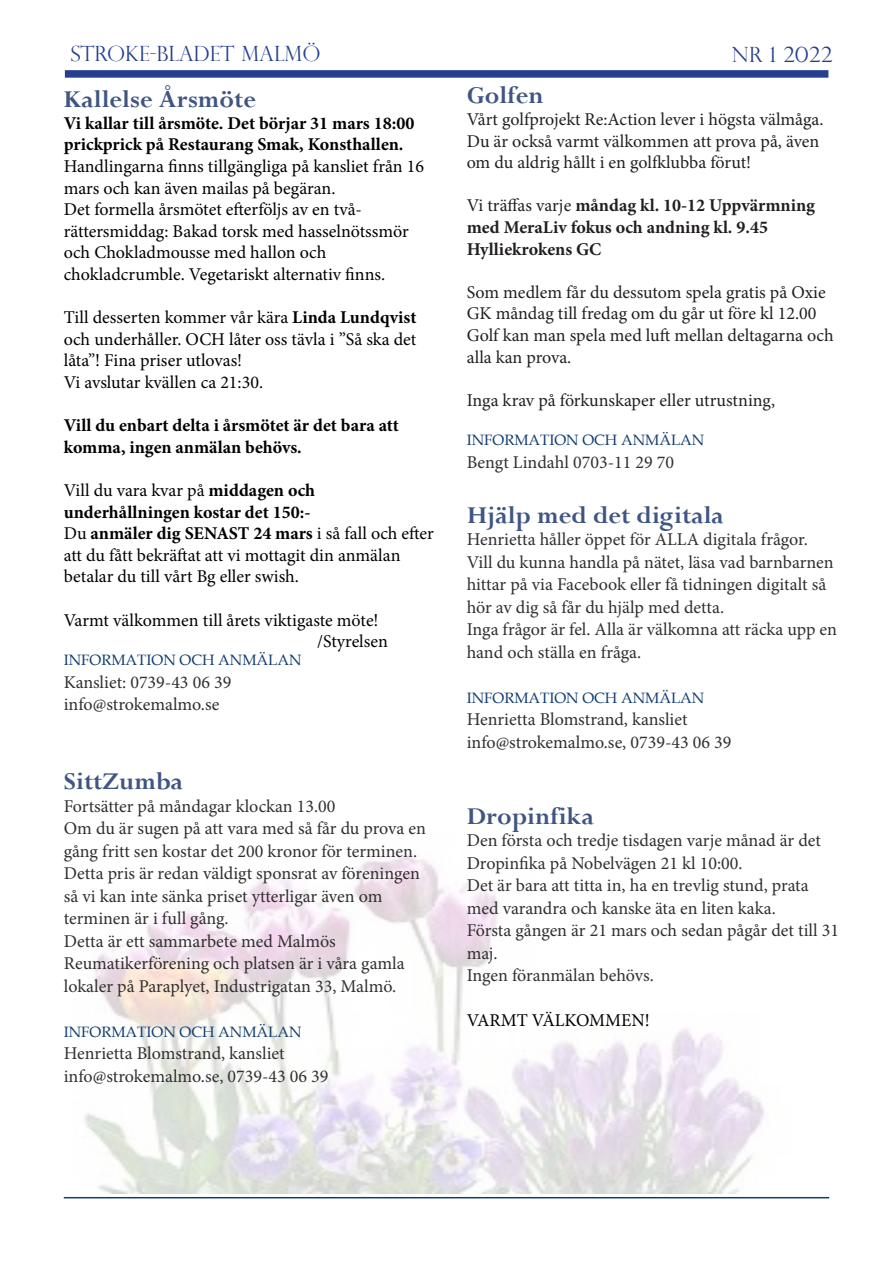
<style>
.page{position:relative;width:893px;height:1263px;background:#fff}
.page>*{position:absolute;margin:0;border:0;box-sizing:border-box;transform-origin:0 0}
.Brödtext{font:700 27px "Perpetua";color:#3f5582}
.t1{font:300 21px "Perpetua Titling";color:#253f8e}
.Brödtext-2{font:18px/22.5px "Minion Pro";color:#312f30}
.Brödtext-3{font:18px/21.6px "Minion Pro";color:#000}
.Brödtext-4{font:18px/21.6px "Minion Pro";color:#231f20}
.Brödtext-5{font:700 18px/21.6px "Minion Pro";color:#000}
.Brödtext-6{font:700 18px/21.6px "Minion Pro";color:#231f20}
.Brödtext-7{font:15px "Book Antiqua";color:#103c6f}
.s1{font-weight:700}
.s2{font-weight:400}
</style>
<div class="page">
<div style="left:65px;top:70px;width:763px;height:8px;background:#253f8e"></div>
<img style="left:84px;top:856px;width:680px;height:338px">
<hr style="left:64px;top:1197px;width:765px;height:1px;background:#103c6f">
<p class="t1" style="left:71px;top:41px;width:251px">STROKE-BLADET MALMÖ</p>
<p class="t1" style="left:732px;top:42px;width:102px">Nr 1 2022</p>
<p class="Brödtext" style="left:64px;top:82px;width:194px">Kallelse Årsmöte</p>
<p class="Brödtext-5" style="left:64px;top:112px;width:352px">Vi kallar till årsmöte. Det börjar 31 mars 18:00 prickprick på Restaurang Smak, Konsthallen.</p>
<p class="Brödtext-3" style="left:64px;top:155px;width:362px">Handlingarna finns tillgängliga på kansliet från 16 mars och kan även mailas på begäran.</p>
<p class="Brödtext-3" style="left:64px;top:199px;width:346px">Det formella årsmötet efterföljs av en två&shy;rättersmiddag: Bakad torsk med hasselnötssmör och Chokladmousse med hallon och chokladcrumble. Vegetariskt alternativ finns.</p>
<p class="Brödtext-3" style="left:64px;top:307px;width:354px;text-align:justify">Till desserten kommer vår kära <span class="s1">Linda Lundqvist </span>och underhåller. OCH låter oss tävla i ”Så ska det låta”! Fina priser utlovas!</p>
<p class="Brödtext-3" style="left:64px;top:371px;width:201px">Vi avslutar kvällen ca 21:30.</p>
<p class="Brödtext-5" style="left:64px;top:414px;width:336px">Vill du enbart delta i årsmötet är det bara att komma, ingen anmälan behövs.</p>
<p class="Brödtext-5" style="left:64px;top:479px;width:253px"><span class="s2">Vill du vara kvar på</span> middagen och underhållningen kostar det 150:-</p>
<p class="Brödtext-3" style="left:64px;top:523px;width:372px">Du <span class="s1">anmäler dig SENAST 24 mars</span> i så fall och efter att du fått bekräftat att vi mottagit din anmälan betalar du till vårt Bg eller swish.</p>
<p class="Brödtext-3" style="left:64px;top:609px;width:316px">Varmt välkommen till årets viktigaste möte!</p>
<p class="Brödtext-3" style="left:317px;top:631px;width:72px">/Styrelsen</p>
<p class="Brödtext-7" style="left:64px;top:650px;width:239px">INFORMATION OCH ANMÄLAN</p>
<p class="Brödtext-2" style="left:64px;top:671px;width:169px">Kansliet: 0739-43 06 39</p>
<p class="Brödtext-2" style="left:64px;top:693px;width:157px">info@strokemalmo.se</p>
<p class="Brödtext" style="left:467px;top:79px;width:78px">Golfen</p>
<p class="Brödtext-4" style="left:467px;top:109px;width:358px">Vårt golfprojekt Re:Action lever i högsta välmåga.</p>
<p class="Brödtext-4" style="left:467px;top:130px;width:354px">Du är också varmt välkommen att prova på, även om du aldrig hållt i en golfklubba förut!</p>
<p class="Brödtext-6" style="left:467px;top:195px;width:350px"><span class="s2">Vi träffas varje</span> måndag kl. 10-12 Uppvärmning med MeraLiv fokus och andning kl. 9.45</p>
<p class="Brödtext-6" style="left:467px;top:238px;width:136px">Hylliekrokens GC</p>
<p class="Brödtext-4" style="left:467px;top:281px;width:360px">Som medlem får du dessutom spela gratis på Oxie<br>GK måndag till fredag om du går ut före kl 12.00</p>
<p class="Brödtext-4" style="left:467px;top:325px;width:368px">Golf kan man spela med luft mellan deltagarna och alla kan prova.</p>
<p class="Brödtext-4" style="left:467px;top:389px;width:310px">Inga krav på förkunskaper eller utrustning,</p>
<p class="Brödtext-7" style="left:467px;top:430px;width:239px">INFORMATION OCH ANMÄLAN</p>
<p class="Brödtext-2" style="left:467px;top:451px;width:209px">Bengt Lindahl 0703-11 29 70</p>
<p class="Brödtext" style="left:467px;top:498px;width:259px">Hjälp med det digitala</p>
<p class="Brödtext-2" style="left:467px;top:528px;width:343px">Henrietta håller öppet för ALLA digitala frågor.</p>
<p class="Brödtext-2" style="left:467px;top:551px;width:369px">Vill du kunna handla på nätet, läsa vad barnbarnen hittar på via Facebook eller få tidningen digitalt så hör av dig så får du hjälp med detta.</p>
<p class="Brödtext-2" style="left:467px;top:618px;width:372px">Inga frågor är fel. Alla är välkomna att räcka upp en hand och ställa en fråga.</p>
<p class="Brödtext-7" style="left:467px;top:687px;width:239px">INFORMATION OCH ANMÄLAN</p>
<p class="Brödtext-2" style="left:467px;top:708px;width:222px">Henrietta Blomstrand, kansliet</p>
<p class="Brödtext-2" style="left:467px;top:731px;width:266px">info@strokemalmo.se, 0739-43 06 39</p>
<p class="Brödtext" style="left:64px;top:765px;width:121px">SittZumba</p>
<p class="Brödtext-2" style="left:64px;top:795px;width:273px">Fortsätter på måndagar klockan 13.00</p>
<p class="Brödtext-2" style="left:64px;top:817px;width:364px">Om du är sugen på att vara med så får du prova en gång fritt sen kostar det 200 kronor för terminen.<br>Detta pris är redan väldigt sponsrat av föreningen så vi kan inte sänka priset ytterligar även om terminen är i full gång.<br>Detta är ett sammarbete med Malmös Reumatikerförening och platsen är i våra gamla lokaler på Paraplyet, Industrigatan 33, Malmö.</p>
<p class="Brödtext-7" style="left:64px;top:1021px;width:239px">INFORMATION OCH ANMÄLAN</p>
<p class="Brödtext-2" style="left:64px;top:1042px;width:222px">Henrietta Blomstrand, kansliet</p>
<p class="Brödtext-2" style="left:64px;top:1065px;width:266px">info@strokemalmo.se, 0739-43 06 39</p>
<p class="Brödtext" style="left:467px;top:799px;width:129px">Dropinfika</p>
<p class="Brödtext-2" style="left:467px;top:829px;width:356px">Den första och tredje tisdagen varje månad är det<br>Dropinfika på Nobelvägen 21 kl 10:00.</p>
<p class="Brödtext-2" style="left:467px;top:874px;width:344px">Det är bara att titta in, ha en trevlig stund, prata med varandra och kanske äta en liten kaka.</p>
<p class="Brödtext-2" style="left:467px;top:919px;width:374px">Första gången är 21 mars och sedan pågår det till 31 maj.</p>
<p class="Brödtext-2" style="left:467px;top:964px;width:189px">Ingen föranmälan behövs.</p>
<p class="Brödtext-3" style="left:467px;top:1009px;width:185px">VARMT VÄLKOMMEN!</p>
</div>
